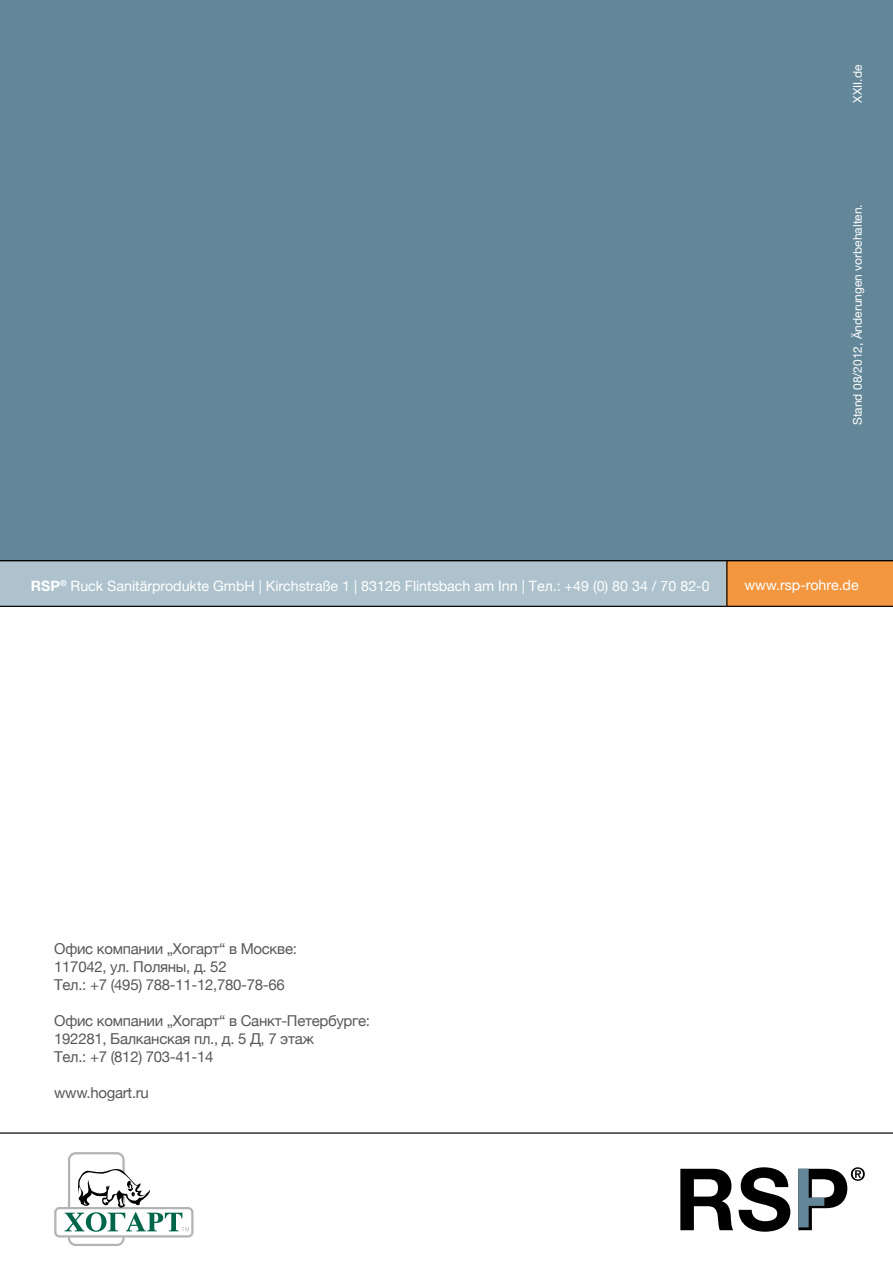
<style>
.page{position:relative;width:893px;height:1263px;background:#fff}
.page>*{position:absolute;margin:0;border:0;box-sizing:border-box;transform-origin:0 0}
.t1{font:15px/18px "Helvetica Neue";letter-spacing:-.02em;color:#58585a}
.t2{font:14.25px "Helvetica Neue";color:#fff}
.t3{font:12px "Helvetica Neue";color:#fff}
.s1{font-weight:700}
</style>
<div class="page">
<div style="left:0;top:0;width:893px;height:560px;background:#638798"></div>
<svg style="left:680px;top:1167px;width:110px;height:65px"></svg>
<svg style="left:798px;top:1167px;width:67px;height:63px"></svg>
<hr style="left:0;top:1132px;width:893px;height:1px;background:#000">
<svg style="left:0;top:560px;width:893px;height:47px;background:#afafa8"></svg>
<svg style="left:54px;top:1152px;width:139px;height:94px"></svg>
<p class="t3" style="left:849px;top:103px;width:39px;rotate:-90deg">XXII.de</p>
<p class="t3" style="left:849px;top:425px;width:222px;rotate:-90deg">Stand 08/2012, Änderungen vorbehalten.</p>
<p class="t2" style="left:31px;top:575px;width:680px"><span class="s1">RSP</span><sup>®</sup> Ruck Sanitärprodukte GmbH | Kirchstraße 1 | 83126 Flintsbach am Inn | Тел.: +49 (0) 80 34 / 70 82-0</p>
<p class="t2" style="left:744px;top:575px;width:116px">www.rsp-rohre.de</p>
<p class="t1" style="left:54px;top:941px;width:244px">Офис компании „Хогарт“ в Москве:<br>117042, ул. Поляны, д. 52<br>Тел.: +7 (495) 788-11-12,780-78-66</p>
<p class="t1" style="left:54px;top:1013px;width:317px">Офис компании „Хогарт“ в Санкт-Петербурге:<br>192281, Балканская пл., д. 5 Д, 7 этаж<br>Тел.: +7 (812) 703-41-14</p>
<p class="t1" style="left:54px;top:1085px;width:96px">www.hogart.ru</p>
</div>
